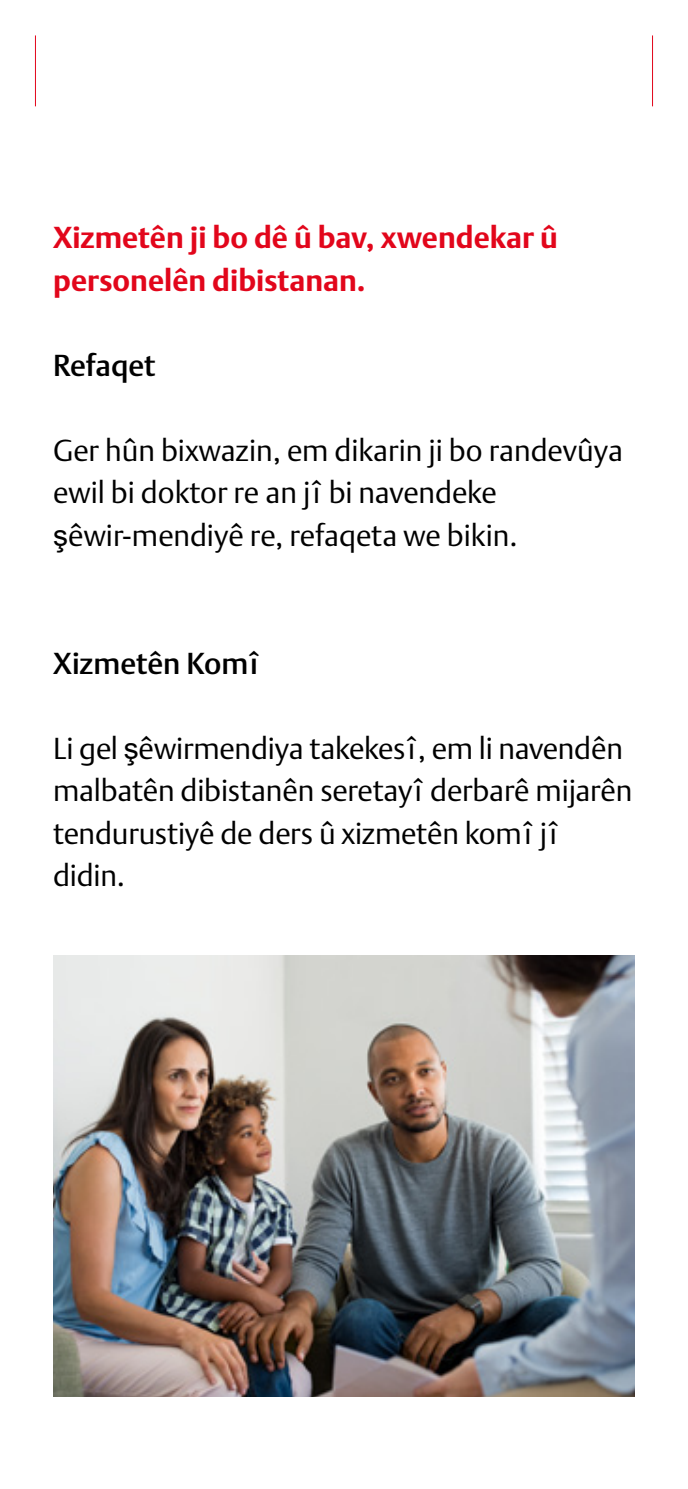
<style>
.page{position:relative;width:688px;height:1489px;background:#fff}
.page>*{position:absolute;margin:0;border:0;box-sizing:border-box;transform-origin:0 0}
.t1{font:30px/42.5px "DTL Argo T Light";letter-spacing:-.005em;color:#000}
.t2{font:700 30px/42.5px "DTL Argo T";color:#e2061b}
.t3{font:30px "DTL Argo T Medium";color:#000}
.s1{font-family:"Arial"}
</style>
<div class="page">
<hr style="left:35px;top:35px;width:1px;height:71px;background:#e2061b">
<hr style="left:652px;top:35px;width:1px;height:71px;background:#e2061b">
<img style="left:53px;top:955px;width:581px;height:441px">
<p class="t2" style="left:53px;top:216px;width:506px">Xizmetên ji bo dê û bav, xwendekar û personelên dibistanan.</p>
<p class="t3" style="left:53px;top:347px;width:104px">Refaqet</p>
<p class="t1" style="left:53px;top:429px;width:571px">Ger hûn bixwazin, em dikarin ji bo randevûya ewil bi doktor re an jî bi navendeke <span class="s1">ş</span>êwir-mendiyê re, refaqeta we bikin.</p>
<p class="t3" style="left:53px;top:645px;width:208px">Xizmetên Komî</p>
<p class="t1" style="left:53px;top:726px;width:580px">Li gel <span class="s1">ş</span>êwirmendiya takekesî, em li navendên malbatên dibistanên seretayî derbarê mijarên tendurustiyê de ders û xizmetên komî jî didin.</p>
</div>
